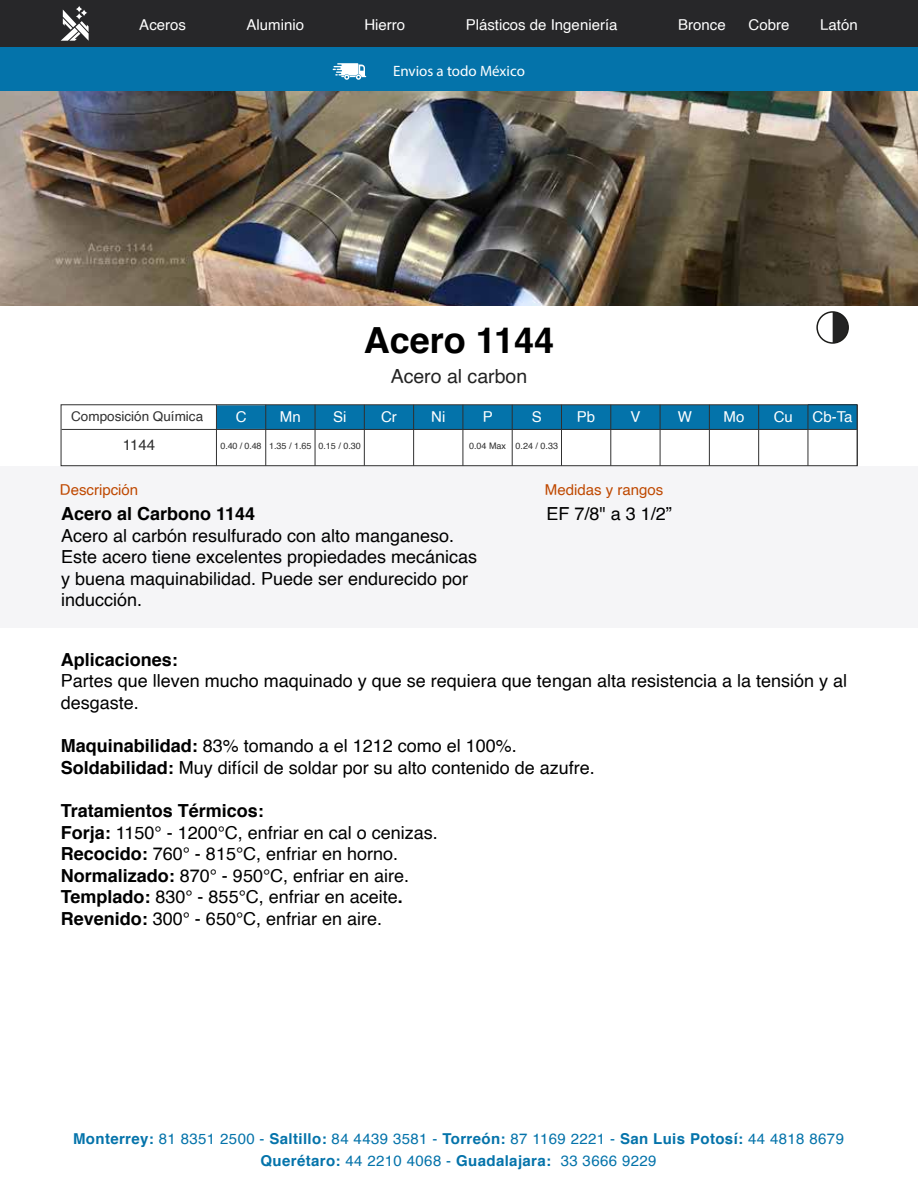
<style>
.page{position:relative;width:918px;height:1188px;background:#fff}
.page>*{position:absolute;margin:0;border:0;box-sizing:border-box;transform-origin:0 0}
.t1{font:700 36px "Helvetica";color:#000}
.t2{font:19.5px "Helvetica";color:#232323}
.t3{font:18px/21.6px "Helvetica";color:#000}
.t4{font:700 18px "Helvetica";color:#000}
.t5{font:15px/22.5px "Helvetica";letter-spacing:.025em;color:#0473aa;text-align:center}
.t6{font:15px "Helvetica";color:#fff}
.t7{font:15px "Helvetica";color:#bf4800}
.t8{font:15px "Myriad Pro";color:#fff}
.t9{font:15px "Helvetica";color:#303030}
.t10{font:13.5px "Helvetica";color:#303030}
.t11{font:9px "Helvetica";color:#303030}
.s1{font-weight:700}
</style>
<div class="page">
<div style="left:216px;top:404px;width:50px;height:26px;background:#0473aa"></div>
<div style="left:266px;top:405px;width:49px;height:24px;background:#0473aa"></div>
<div style="left:315px;top:405px;width:49px;height:24px;background:#0473aa"></div>
<div style="left:364px;top:405px;width:50px;height:24px;background:#0473aa"></div>
<div style="left:414px;top:405px;width:49px;height:24px;background:#0473aa"></div>
<div style="left:463px;top:405px;width:49px;height:24px;background:#0473aa"></div>
<div style="left:512px;top:405px;width:50px;height:24px;background:#0473aa"></div>
<div style="left:562px;top:405px;width:49px;height:24px;background:#0473aa"></div>
<div style="left:611px;top:405px;width:49px;height:24px;background:#0473aa"></div>
<div style="left:660px;top:405px;width:49px;height:24px;background:#0473aa"></div>
<div style="left:709px;top:405px;width:50px;height:24px;background:#0473aa"></div>
<div style="left:759px;top:405px;width:49px;height:24px;background:#0473aa"></div>
<div style="left:808px;top:405px;width:49px;height:24px;background:#0473aa"></div>
<div style="left:0;top:0;width:918px;height:48px;background:#272729"></div>
<svg style="left:61px;top:6px;width:28px;height:35px"></svg>
<img style="left:0;top:91px;width:918px;height:214px">
<div style="left:0;top:48px;width:918px;height:43px;background:#0473aa"></div>
<svg style="left:333px;top:63px;width:33px;height:17px"></svg>
<div style="left:0;top:466px;width:918px;height:162px;background:#f5f5f7"></div>
<div style="left:61px;top:404px;width:797px;height:62px;border:1px solid #303030"></div>
<hr style="left:62px;top:429px;width:795px;height:1px;background:#303030">
<hr style="left:216px;top:405px;width:1px;height:61px;background:#303030">
<hr style="left:265px;top:405px;width:1px;height:61px;background:#303030">
<hr style="left:315px;top:405px;width:1px;height:61px;background:#303030">
<hr style="left:364px;top:405px;width:1px;height:61px;background:#303030">
<hr style="left:413px;top:405px;width:1px;height:61px;background:#303030">
<hr style="left:463px;top:405px;width:1px;height:61px;background:#303030">
<hr style="left:512px;top:405px;width:1px;height:61px;background:#303030">
<hr style="left:561px;top:405px;width:1px;height:61px;background:#303030">
<hr style="left:610px;top:405px;width:1px;height:61px;background:#303030">
<hr style="left:660px;top:405px;width:1px;height:61px;background:#303030">
<hr style="left:709px;top:405px;width:1px;height:61px;background:#303030">
<hr style="left:758px;top:405px;width:1px;height:61px;background:#303030">
<hr style="left:808px;top:405px;width:1px;height:61px;background:#303030">
<hr style="left:857px;top:405px;width:1px;height:61px;background:#303030">
<svg style="left:833px;top:312px;width:15px;height:31px"></svg>
<div style="left:816px;top:311px;width:33px;height:33px;border:2px solid #1d1d1b;border-radius:50%"></div>
<p class="t6" style="left:139px;top:13px;width:48px">Aceros</p>
<p class="t6" style="left:247px;top:13px;width:59px">Aluminio</p>
<p class="t6" style="left:364px;top:13px;width:42px">Hierro</p>
<p class="t6" style="left:466px;top:13px;width:153px">Plásticos de Ingeniería</p>
<p class="t6" style="left:678px;top:13px;width:49px">Bronce</p>
<p class="t6" style="left:749px;top:13px;width:42px">Cobre</p>
<p class="t6" style="left:820px;top:13px;width:39px">Latón</p>
<p class="t8" style="left:393px;top:62px;width:133px">Envios a todo México</p>
<p class="t10" style="left:71px;top:406px;width:134px">Composición Química</p>
<p class="t9" style="left:123px;top:434px;width:34px">1144</p>
<h1 class="t1" style="left:364px;top:312px;width:192px">Acero 1144</h1>
<p class="t2" style="left:391px;top:361px;width:138px">Acero al carbon</p>
<p class="t6" style="left:236px;top:405px;width:12px">C</p>
<p class="t6" style="left:280px;top:405px;width:22px">Mn</p>
<p class="t6" style="left:333px;top:405px;width:15px">Si</p>
<p class="t6" style="left:381px;top:405px;width:17px">Cr</p>
<p class="t6" style="left:431px;top:405px;width:16px">Ni</p>
<p class="t6" style="left:483px;top:405px;width:12px">P</p>
<p class="t6" style="left:532px;top:405px;width:12px">S</p>
<p class="t6" style="left:577px;top:405px;width:20px">Pb</p>
<p class="t6" style="left:630px;top:405px;width:12px">V</p>
<p class="t6" style="left:678px;top:405px;width:16px">W</p>
<p class="t6" style="left:724px;top:405px;width:22px">Mo</p>
<p class="t6" style="left:774px;top:405px;width:21px">Cu</p>
<p class="t6" style="left:813px;top:405px;width:42px">Cb-Ta</p>
<p class="t11" style="left:221px;top:439px;width:142px">0.40 / 0.48 1.35 / 1.65 0.15 / 0.30</p>
<p class="t11" style="left:469px;top:439px;width:91px">0.04 Max 0.24 / 0.33</p>
<p class="t7" style="left:60px;top:478px;width:80px">Descripción</p>
<p class="t7" style="left:545px;top:478px;width:120px">Medidas y rangos</p>
<p class="t4" style="left:61px;top:499px;width:196px">Acero al Carbono 1144</p>
<p class="t3" style="left:546px;top:504px;width:127px">EF 7/8" a 3 1/2”</p>
<p class="t3" style="left:61px;top:525px;width:418px">Acero al carbón resulfurado con alto manganeso.<br>Este acero tiene excelentes propiedades mecánicas y buena maquinabilidad. Puede ser endurecido por inducción.</p>
<p class="t4" style="left:61px;top:645px;width:119px">Aplicaciones:</p>
<p class="t3" style="left:61px;top:671px;width:788px">Partes que lleven mucho maquinado y que se requiera que tengan alta resistencia a la tensión y al desgaste.</p>
<p class="t3" style="left:61px;top:736px;width:536px"><span class="s1">Maquinabilidad:</span> 83% tomando a el 1212 como el 100%.<br><span class="s1">Soldabilidad:</span> Muy difícil de soldar por su alto contenido de azufre.</p>
<p class="t3" style="left:61px;top:800px;width:379px"><span class="s1">Tratamientos Térmicos:<br>Forja:</span> 1150° - 1200°C, enfriar en cal o cenizas.<br><span class="s1">Recocido:</span> 760° - 815°C, enfriar en horno.<br><span class="s1">Normalizado:</span> 870° - 950°C, enfriar en aire.<br><span class="s1">Templado:</span> 830° - 855°C, enfriar en aceite<span class="s1">.<br>Revenido:</span> 300° - 650°C, enfriar en aire.</p>
<p class="t5" style="left:73px;top:1128px;width:772px"><span class="s1">Monterrey:</span> 81 8351 2500 - <span class="s1">Saltillo:</span> 84 4439 3581 - <span class="s1">Torreón:</span> 87 1169 2221 - <span class="s1">San Luis Potosí:</span> 44 4818 8679<br><span class="s1">Querétaro:</span> 44 2210 4068 - <span class="s1">Guadalajara:</span> 33 3666 9229</p>
</div>
